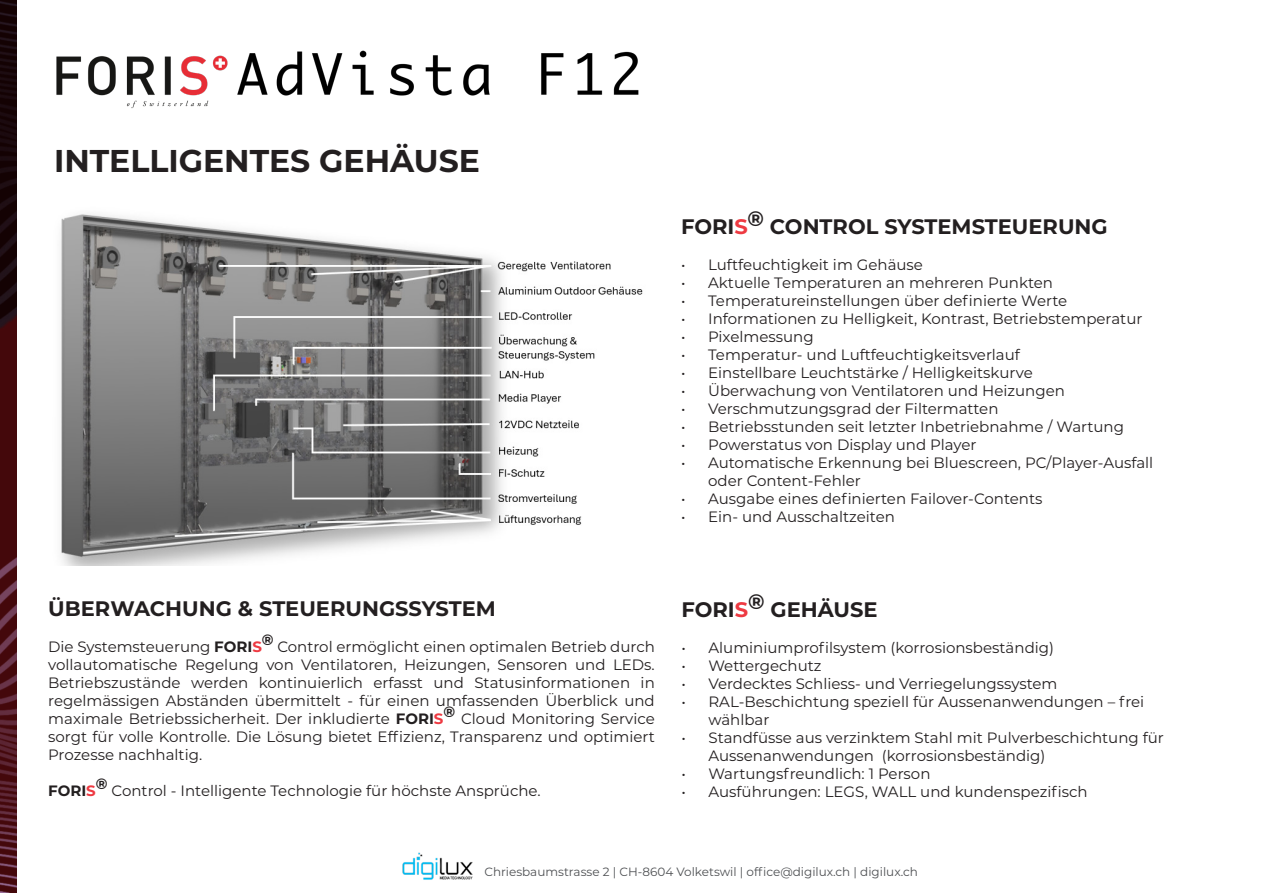
<style>
.page{position:relative;width:1263px;height:893px;background:#fff}
.page>*{position:absolute;margin:0;border:0;box-sizing:border-box;transform-origin:0 0}
.t1{font:700 31.5px "Montserrat";color:#231f20}
.t2{font:700 21px "Montserrat";color:#231f20}
.t3{font:15px/18px "Montserrat";color:#231f20}
.t4{font:700 15px "Montserrat";color:#231f20}
.t5{font:12px "Montserrat";color:#4e5053}
.s1{color:#ee3a42}
.s2{font-weight:700}
.s3{font-weight:700;color:#ee3a42}
</style>
<div class="page">
<img style="left:61px;top:214px;width:582px;height:352px">
<img style="left:0;top:0;width:17px;height:893px">
<img style="left:56px;top:55px;width:172px;height:54px">
<img style="left:237px;top:50px;width:402px;height:46px">
<img style="left:402px;top:852px;width:71px;height:28px">
<p class="t1" style="left:54px;top:138px;width:427px">INTELLIGENTES GEHÄUSE</p>
<p class="t2" style="left:681px;top:211px;width:428px">FORI<span class="s1">S</span>® CONTROL SYSTEMSTEUERUNG</p>
<p class="t3" style="left:681px;top:255px;width:243px">• Luftfeuchtigkeit im Gehäuse</p>
<p class="t3" style="left:681px;top:273px;width:373px">• Aktuelle Temperaturen an mehreren Punkten</p>
<p class="t3" style="left:681px;top:291px;width:388px">• Temperatureinstellungen über definierte Werte</p>
<p class="t3" style="left:681px;top:309px;width:463px">• Informationen zu Helligkeit, Kontrast, Betriebstemperatur</p>
<p class="t3" style="left:681px;top:327px;width:134px">• Pixelmessung</p>
<p class="t3" style="left:681px;top:345px;width:340px">• Temperatur- und Luftfeuchtigkeitsverlauf</p>
<p class="t3" style="left:681px;top:363px;width:353px">• Einstellbare Leuchtstärke / Helligkeitskurve</p>
<p class="t3" style="left:681px;top:381px;width:385px">• Überwachung von Ventilatoren und Heizungen</p>
<p class="t3" style="left:681px;top:399px;width:319px">• Verschmutzungsgrad der Filtermatten</p>
<p class="t3" style="left:681px;top:417px;width:444px">• Betriebsstunden seit letzter Inbetriebnahme / Wartung</p>
<p class="t3" style="left:681px;top:435px;width:297px">• Powerstatus von Display und Player</p>
<p class="t3" style="left:708px;top:453px;width:447px;text-indent:-27px">• Automatische Erkennung bei Bluescreen, PC/Player-Ausfall oder Content-Fehler</p>
<p class="t3" style="left:681px;top:489px;width:363px">• Ausgabe eines definierten Failover-Contents</p>
<p class="t3" style="left:681px;top:507px;width:215px">• Ein- und Ausschaltzeiten</p>
<p class="t2" style="left:48px;top:594px;width:449px">ÜBERWACHUNG &amp; STEUERUNGSSYSTEM</p>
<p class="t3" style="left:48px;top:638px;width:215px">Die Systemsteuerung <span class="s2">FORI</span><span class="s3">S</span></p>
<p class="t4" style="left:262px;top:629px;width:13px">®</p>
<p class="t3" style="left:48px;top:638px;width:608px;text-align:justify;text-indent:229px">Control ermöglicht einen optimalen Betrieb durch vollautomatische Regelung von Ventilatoren, Heizungen, Sensoren und LEDs.<br>Betriebszustände werden kontinuierlich erfasst und Statusinformationen in regelmässigen Abständen übermittelt - für einen umfassenden Überblick und maximale Betriebssicherheit. Der inkludierte <span class="s2">FORI</span><span class="s3">S</span></p>
<p class="t4" style="left:443px;top:701px;width:13px">®</p>
<p class="t3" style="left:48px;top:710px;width:608px;text-align:justify;text-indent:413px">Cloud Monitoring Service sorgt für volle Kontrolle. Die Lösung bietet Effizienz, Transparenz und optimiert Prozesse nachhaltig.</p>
<p class="t4" style="left:48px;top:780px;width:49px">FORI<span class="s1">S</span></p>
<p class="t4" style="left:96px;top:773px;width:13px">®</p>
<p class="t3" style="left:112px;top:782px;width:431px">Control - Intelligente Technologie für höchste Ansprüche.</p>
<p class="t2" style="left:681px;top:594px;width:198px">FORI<span class="s1">S</span>® GEHÄUSE</p>
<p class="t3" style="left:681px;top:638px;width:374px">• Aluminiumprofilsystem (korrosionsbeständig)</p>
<p class="t3" style="left:681px;top:656px;width:142px">• Wettergechutz</p>
<p class="t3" style="left:681px;top:674px;width:377px">• Verdecktes Schliess- und Verriegelungssystem</p>
<p class="t3" style="left:708px;top:692px;width:437px;text-indent:-27px">• RAL-Beschichtung speziell für Aussenanwendungen – frei wählbar</p>
<p class="t3" style="left:708px;top:728px;width:457px;text-indent:-27px">• Standfüsse aus verzinktem Stahl mit Pulverbeschichtung für<br>Aussenanwendungen (korrosionsbeständig)</p>
<p class="t3" style="left:681px;top:764px;width:251px">• Wartungsfreundlich: 1 Person</p>
<p class="t3" style="left:681px;top:782px;width:408px">• Ausführungen: LEGS, WALL und kundenspezifisch</p>
<p class="t5" style="left:484px;top:863px;width:435px">Chriesbaumstrasse 2 | CH-8604 Volketswil | office@digilux.ch | digilux.ch</p>
</div>
